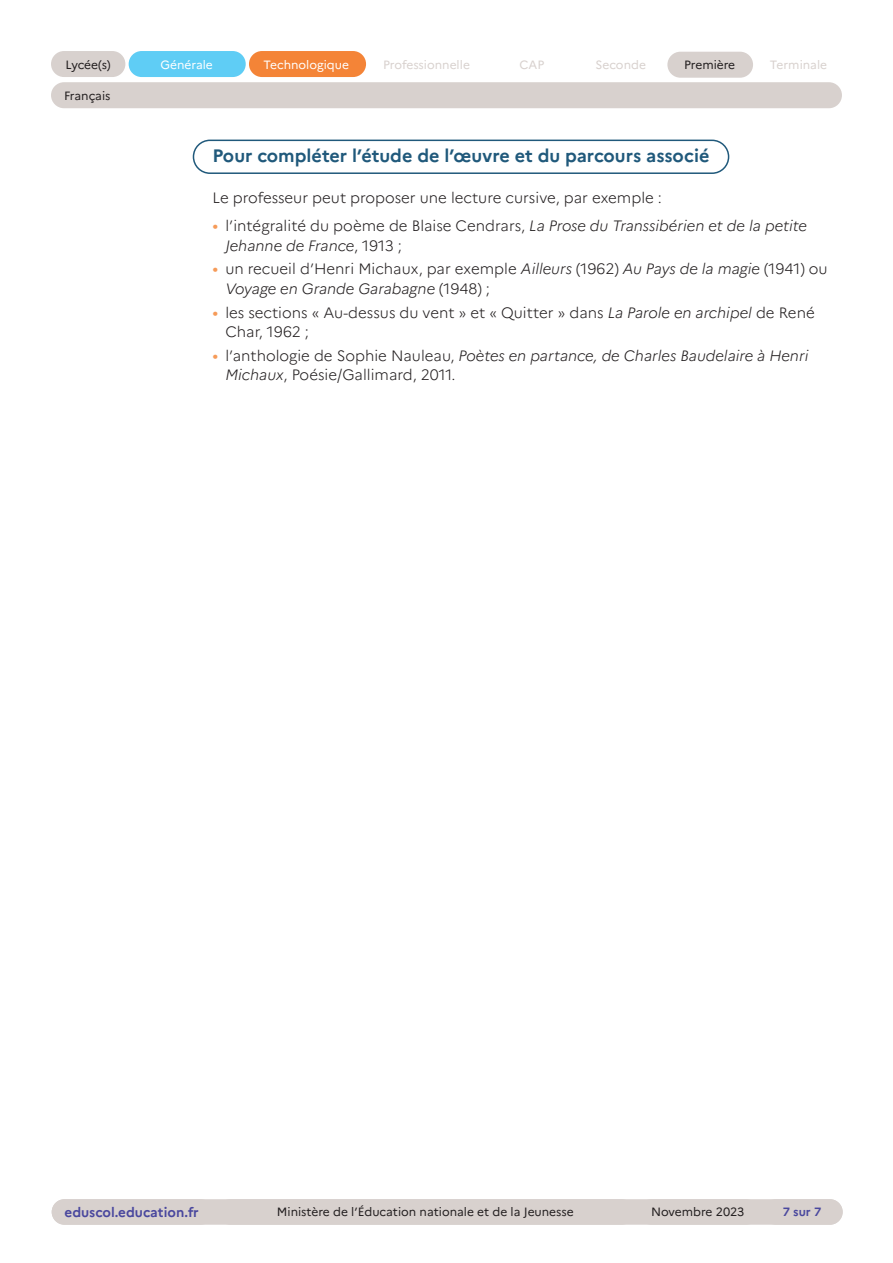
<style>
.page{position:relative;width:893px;height:1263px;background:#fff}
.page>*{position:absolute;margin:0;border:0;box-sizing:border-box;transform-origin:0 0}
.t1{font:700 18px "Marianne";color:#20597b}
.t2{font:300 15px/19.5px "Marianne";color:#231f20}
.t3{font:italic 300 15px/19.5px "Marianne";color:#231f20}
.t4{font:700 13.5px "Marianne";color:#4a489e}
.t5{font:12px "Marianne";color:#231f20}
.t6{font:12px "Marianne";color:#d8d1ce}
.t7{font:12px "Marianne";color:#fff}
.t8{font:700 12px "Marianne";color:#4a489e}
.s1{font-weight:400;font-style:normal;font-size:16.5px;color:#f69b59}
.s2{font-style:normal}
.s3{font-weight:400;font-size:16.5px;color:#f69b59}
.s4{font-style:italic}
</style>
<div class="page">
<div style="left:52px;top:1199px;width:791px;height:26px;background:#d8d1ce;border-radius:13px"></div>
<div style="left:51px;top:51px;width:74px;height:26px;background:#d8d1ce;border-radius:13px"></div>
<div style="left:129px;top:51px;width:117px;height:26px;background:#5fcdf5;border-radius:13px"></div>
<div style="left:249px;top:51px;width:117px;height:26px;background:#f48437;border-radius:13px"></div>
<div style="left:667px;top:52px;width:86px;height:26px;background:#d8d1ce;border-radius:13px"></div>
<div style="left:51px;top:82px;width:791px;height:26px;background:#d8d1ce;border-radius:13px"></div>
<div style="left:193px;top:140px;width:536px;height:34px;border:2px solid #20597b;border-radius:16px"></div>
<p class="t5" style="left:65px;top:57px;width:47px">Lycée(s)</p>
<p class="t7" style="left:160px;top:57px;width:54px">Générale</p>
<p class="t7" style="left:263px;top:57px;width:87px">Technologique</p>
<p class="t6" style="left:383px;top:57px;width:88px">Professionnelle</p>
<p class="t6" style="left:520px;top:58px;width:26px">CAP</p>
<p class="t6" style="left:596px;top:58px;width:52px">Seconde</p>
<p class="t5" style="left:684px;top:58px;width:53px">Première</p>
<p class="t6" style="left:770px;top:58px;width:59px">Terminale</p>
<p class="t5" style="left:64px;top:88px;width:48px">Français</p>
<p class="t1" style="left:213px;top:145px;width:498px">Pour compléter l’étude de l’œuvre et du parcours associé</p>
<p class="t2" style="left:213px;top:188px;width:451px">Le professeur peut proposer une lecture cursive, par exemple :</p>
<p class="t3" style="left:225px;top:215px;width:583px;text-indent:-13px"><span class="s1">•</span> <span class="s2">l’intégralité du poème de Blaise Cendrars,</span> La Prose du Transsibérien et de la petite<br>Jehanne de France<span class="s2">, 1913 ;</span></p>
<p class="t2" style="left:225px;top:259px;width:604px;text-indent:-13px"><span class="s3">•</span> un recueil d’Henri Michaux, par exemple <span class="s4">Ailleurs</span> (1962) <span class="s4">Au Pays de la magie</span> (1941) ou<br><span class="s4">Voyage en Grande Garabagne</span> (1948) ;</p>
<p class="t2" style="left:225px;top:302px;width:591px;text-indent:-13px"><span class="s3">•</span> les sections « Au-dessus du vent » et « Quitter » dans <span class="s4">La Parole en archipel</span> de René<br>Char, 1962 ;</p>
<p class="t2" style="left:225px;top:346px;width:585px;text-indent:-13px"><span class="s3">•</span> l’anthologie de Sophie Nauleau, <span class="s4">Poètes en partance, de Charles Baudelaire à Henri<br>Michaux</span>, Poésie/Gallimard, 2011.</p>
<p class="t4" style="left:65px;top:1204px;width:136px">eduscol.education.fr</p>
<p class="t5" style="left:277px;top:1205px;width:298px">Ministère de l’Éducation nationale et de la Jeunesse</p>
<p class="t5" style="left:651px;top:1205px;width:95px">Novembre 2023</p>
<p class="t8" style="left:783px;top:1205px;width:40px">7 sur 7</p>
</div>
